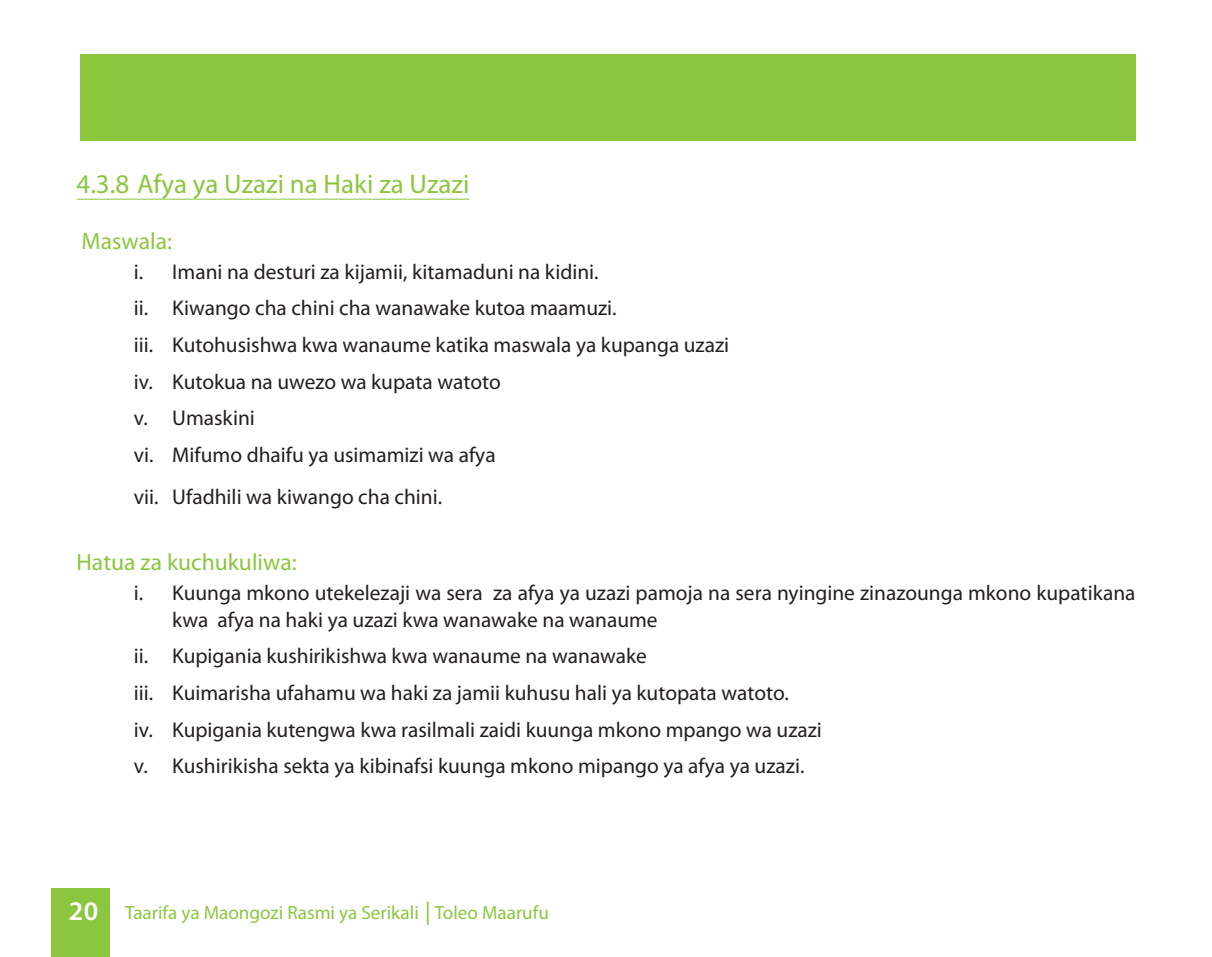
<style>
.page{position:relative;width:1212px;height:957px;background:#fff}
.page>*{position:absolute;margin:0;border:0;box-sizing:border-box;transform-origin:0 0}
.t1{font:27px "Myriad Pro";color:#8cc63f}
.t2{font:23.62px "Myriad Pro";color:#8cc63f}
.t3{font:21.38px/36.7px "Myriad Pro";color:#231f20}
.t4{font:19.12px "Myriad Pro";color:#8cc63f}
.s1{font-weight:600;font-size:27px;color:#fff}
.s2{font-family:"Arial"}
</style>
<div class="page">
<div style="left:51px;top:888px;width:58px;height:69px;background:#8cc63f"></div>
<div style="left:80px;top:54px;width:1055px;height:86px;background:#8cc63f"></div>
<hr style="left:77px;top:199px;width:392px;height:1px;background:#8cc63f">
<p class="t1" style="left:77px;top:173px;width:394px">4.3.8 Afya ya Uzazi na Haki za Uzazi</p>
<p class="t2" style="left:82px;top:232px;width:92px">Maswala:</p>
<p class="t3" style="left:134px;top:255px;width:597px">i. Imani na desturi za kijamii, kitamaduni na kidini.<br>ii. Kiwango cha chini cha wanawake kutoa maamuzi.<br>iii. Kutohusishwa kwa wanaume katika maswala ya kupanga uzazi iv. Kutokua na uwezo wa kupata watoto<br>v. Umaskini<br>vi. Mifumo dhaifu ya usimamizi wa afya</p>
<p class="t3" style="left:134px;top:480px;width:310px">vii. Ufadhili wa kiwango cha chini.</p>
<p class="t2" style="left:77px;top:553px;width:222px">Hatua za kuchukuliwa:</p>
<p class="t3" style="left:172px;top:581px;width:965px;line-height:27px;text-indent:-38px">i. Kuunga mkono utekelezaji wa sera za afya ya uzazi pamoja na sera nyingine zinazounga mkono kupatikana kwa afya na haki ya uzazi kwa wanawake na wanaume</p>
<p class="t3" style="left:134px;top:640px;width:689px">ii. Kupigania kushirikishwa kwa wanaume na wanawake<br>iii. Kuimarisha ufahamu wa haki za jamii kuhusu hali ya kutopata watoto.<br>iv. Kupigania kutengwa kwa rasilmali zaidi kuunga mkono mpango wa uzazi v. Kushirikisha sekta ya kibinafsi kuunga mkono mipango ya afya ya uzazi.</p>
<p class="t4" style="left:69px;top:905px;width:482px"><span class="s1">20</span> Taarifa ya Maongozi Rasmi ya Serikali <span class="s2">│</span>Toleo Maarufu</p>
</div>
